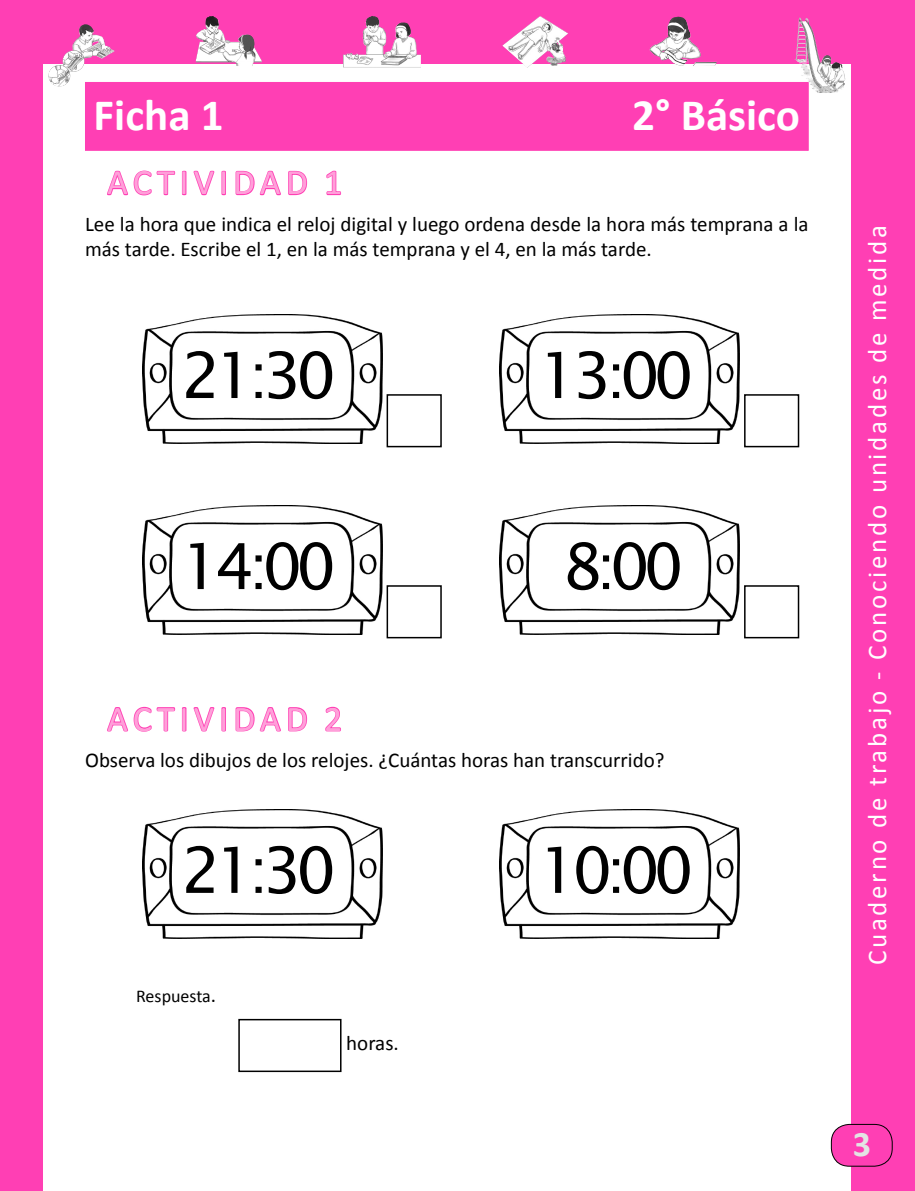
<style>
.page{position:relative;width:915px;height:1191px;background:#fff}
.page>*{position:absolute;margin:0;border:0;box-sizing:border-box;transform-origin:0 0}
.t1{font:63.45px "Lucida Sans";letter-spacing:-.1em;color:#000}
.t2{font:700 45px "Calibri";color:#fff}
.t3{font:36px "Calibri";letter-spacing:.135em;color:#ff9fd9}
.t4{font:700 36px "Calibri";color:#e3e4e4}
.t5{font:27px "Calibri";letter-spacing:.1em;color:#fff}
.t6{font:21px/25.2px "Calibri";color:#000}
.t7{font:18px "Calibri";color:#000}
.s1{font-size:21px}
</style>
<div class="page">
<svg style="left:42px;top:0;width:808px;height:64px;background:#f856b8"></svg>
<div style="left:850px;top:0;width:64px;height:1191px;background:#ff3fb4"></div>
<div style="left:0;top:0;width:42px;height:1191px;background:#ff3fb4"></div>
<div style="left:831px;top:1124px;width:60px;height:42px;background:#ff3fb4;border-radius:18px"></div>
<div style="left:830px;top:1124px;width:62px;height:42px;border:1px solid #000;border-radius:18px"></div>
<div style="left:85px;top:82px;width:723px;height:69px;background:#ff3fb4;border:1px solid #ff3fb4"></div>
<img style="left:795px;top:18px;width:4px;height:42px">
<img style="left:657px;top:17px;width:21px;height:27px">
<img style="left:74px;top:24px;width:11px;height:19px">
<img style="left:203px;top:16px;width:10px;height:14px">
<img style="left:362px;top:16px;width:10px;height:29px">
<img style="left:522px;top:16px;width:18px;height:13px">
<svg style="left:107px;top:170px;width:119px;height:26px"></svg>
<svg style="left:235px;top:170px;width:73px;height:26px"></svg>
<svg style="left:326px;top:170px;width:16px;height:26px"></svg>
<img style="left:142px;top:314px;width:240px;height:129px">
<div style="left:386px;top:394px;width:55px;height:53px;border:2px solid #000"></div>
<img style="left:499px;top:314px;width:240px;height:129px">
<div style="left:743px;top:394px;width:56px;height:53px;border:2px solid #000"></div>
<img style="left:142px;top:505px;width:240px;height:129px">
<div style="left:386px;top:585px;width:55px;height:53px;border:2px solid #000"></div>
<img style="left:499px;top:505px;width:240px;height:129px">
<div style="left:743px;top:585px;width:56px;height:53px;border:2px solid #000"></div>
<svg style="left:107px;top:706px;width:119px;height:26px"></svg>
<svg style="left:235px;top:707px;width:73px;height:25px"></svg>
<svg style="left:325px;top:706px;width:16px;height:26px"></svg>
<img style="left:142px;top:809px;width:240px;height:129px">
<img style="left:499px;top:809px;width:240px;height:129px">
<div style="left:238px;top:1019px;width:103px;height:53px;border:2px solid #000"></div>
<h2 class="t2" style="left:94px;top:86px;width:131px">Ficha 1</h2>
<h2 class="t2" style="left:632px;top:86px;width:169px">2° Básico</h2>
<h3 class="t3" style="left:107px;top:160px;width:95px">Ac tividad</h3>
<h3 class="t3" style="left:324px;top:160px;width:20px">1</h3>
<p class="t6" style="left:85px;top:212px;width:724px">Lee la hora que indica el reloj digital y luego ordena desde la hora más temprana a la más tarde. Escribe el 1, en la más temprana y el 4, en la más tarde.</p>
<h1 class="t1" style="left:181px;top:339px;width:157px">21:30</h1>
<h1 class="t1" style="left:538px;top:339px;width:157px">13:00</h1>
<h1 class="t1" style="left:181px;top:530px;width:157px">14:00</h1>
<h1 class="t1" style="left:562px;top:530px;width:123px">8:00</h1>
<h3 class="t3" style="left:107px;top:696px;width:95px">Ac tividad</h3>
<h3 class="t3" style="left:324px;top:696px;width:20px">2</h3>
<p class="t6" style="left:85px;top:748px;width:580px">Observa los dibujos de los relojes. ¿Cuántas horas han transcurrido?</p>
<h1 class="t1" style="left:181px;top:834px;width:157px">21:30</h1>
<h1 class="t1" style="left:538px;top:834px;width:157px">10:00</h1>
<p class="t7" style="left:136px;top:984px;width:81px">Respuesta<span class="s1">.</span></p>
<p class="t6" style="left:346px;top:1030px;width:54px">horas.</p>
<p class="t5" style="left:859px;top:965px;width:741px;rotate:-90deg">Cuaderno de trabajo - Conociendo unidades de medida</p>
<h3 class="t4" style="left:852px;top:1121px;width:20px">3</h3>
</div>
